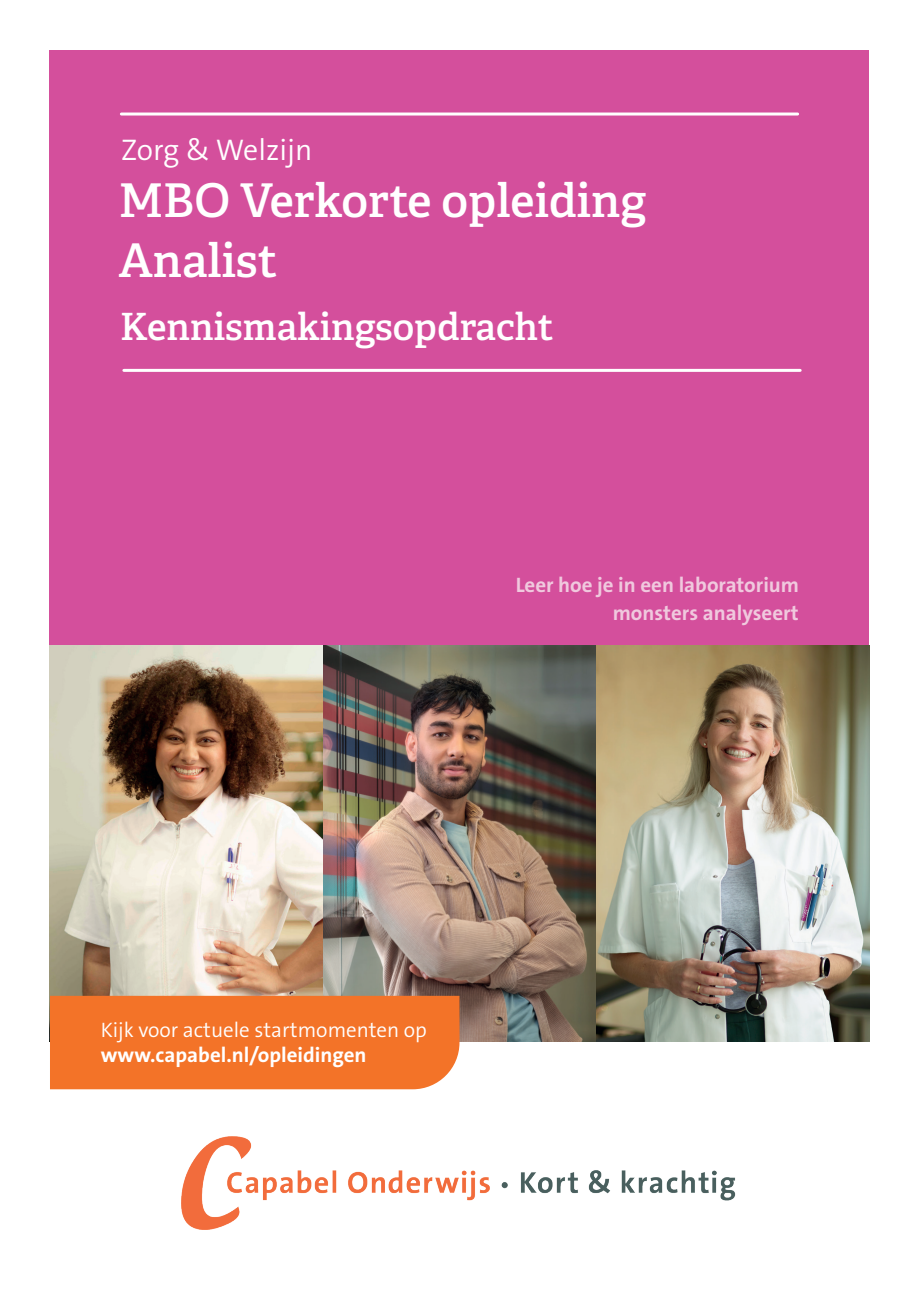
<style>
.page{position:relative;width:919px;height:1289px;background:#fff}
.page>*{position:absolute;margin:0;border:0;box-sizing:border-box;transform-origin:0 0}
.t1{font:600 46.5px/60px "Adelle";color:#fff}
.t2{font:600 37.5px "Adelle";color:#fff}
.t3{font:300 30px "The Sans B4";color:#fff}
.t4{font:700 21px/28.5px "The Sans B7";color:#f0c9de;text-align:right}
.t5{font:300 21px "The Sans B4";color:#fff}
.t6{font:700 21px "The Sans B7";color:#fff}
</style>
<div class="page">
<div style="left:50px;top:50px;width:818px;height:954px;background:#d44f9c"></div>
<img style="left:50px;top:645px;width:546px;height:396px">
<img style="left:596px;top:645px;width:272px;height:396px">
<img style="left:182px;top:1136px;width:554px;height:93px">
<div style="left:50px;top:995px;width:409px;height:94px;background:#f37328"></div>
<hr style="left:121px;top:112px;width:676px;height:3px;background:#fff">
<hr style="left:124px;top:369px;width:676px;height:3px;background:#fff">
<h3 class="t3" style="left:121px;top:134px;width:193px">Zorg &amp; Welzijn</h3>
<h1 class="t1" style="left:119px;top:171px;width:529px">MBO Verkorte opleiding<br>Analist</h1>
<h2 class="t2" style="left:120px;top:303px;width:435px">Kennismakingsopdracht</h2>
<p class="t4" style="left:515px;top:571px;width:285px">Leer hoe je in een laboratorium monsters analyseert</p>
<p class="t5" style="left:101px;top:1018px;width:328px">Kijk voor actuele startmomenten op</p>
<p class="t6" style="left:101px;top:1044px;width:267px">www.capabel.nl/opleidingen</p>
</div>
